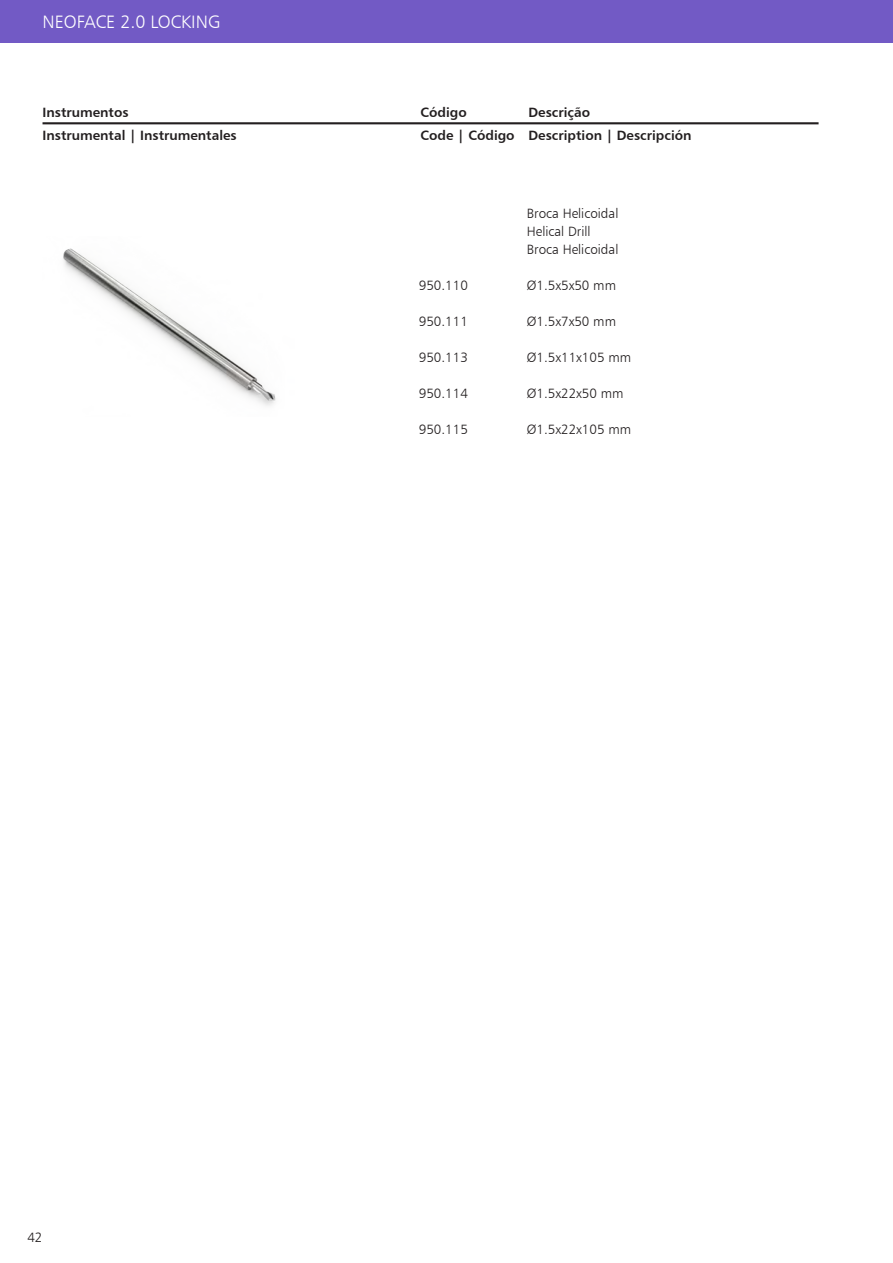
<style>
.page{position:relative;width:893px;height:1263px;background:#fff}
.page>*{position:absolute;margin:0;border:0;box-sizing:border-box;transform-origin:0 0}
.t1{font:18px "Humanist 777 BT Light B";color:#fff}
.Texto-Produto{font:13.5px "Humanist 777 BT Light B";color:#231f20}
.Cabecalho{font:13.5px "Humanist 777 BT Bold B";color:#231f20}
</style>
<div class="page">
<div style="left:0;top:0;width:893px;height:43px;background:#725ac5"></div>
<img style="left:63px;top:248px;width:213px;height:158px">
<hr style="left:43px;top:122px;width:776px;height:2px;background:#231f20">
<h1 class="t1" style="left:43px;top:11px;width:179px">NEOFACE 2.0 LOCKING</h1>
<p class="Cabecalho" style="left:43px;top:103px;width:88px">Instrumentos</p>
<p class="Cabecalho" style="left:421px;top:103px;width:48px">Código</p>
<p class="Cabecalho" style="left:529px;top:103px;width:63px">Descrição</p>
<p class="Cabecalho" style="left:43px;top:127px;width:196px">Instrumental | Instrumentales</p>
<p class="Cabecalho" style="left:421px;top:127px;width:273px">Code | Código Description | Descripción</p>
<p class="Texto-Produto" style="left:527px;top:205px;width:93px">Broca Helicoidal</p>
<p class="Texto-Produto" style="left:527px;top:223px;width:65px">Helical Drill</p>
<p class="Texto-Produto" style="left:527px;top:241px;width:93px">Broca Helicoidal</p>
<p class="Texto-Produto" style="left:27px;top:1228px;width:17px">42</p>
<p class="Texto-Produto" style="left:419px;top:277px;width:51px">950.110</p>
<p class="Texto-Produto" style="left:527px;top:277px;width:91px">Ø1.5x5x50 mm</p>
<p class="Texto-Produto" style="left:419px;top:313px;width:51px">950.111</p>
<p class="Texto-Produto" style="left:527px;top:313px;width:91px">Ø1.5x7x50 mm</p>
<p class="Texto-Produto" style="left:419px;top:349px;width:51px">950.113</p>
<p class="Texto-Produto" style="left:527px;top:349px;width:106px">Ø1.5x11x105 mm</p>
<p class="Texto-Produto" style="left:419px;top:385px;width:51px">950.114</p>
<p class="Texto-Produto" style="left:527px;top:385px;width:98px">Ø1.5x22x50 mm</p>
<p class="Texto-Produto" style="left:419px;top:421px;width:51px">950.115</p>
<p class="Texto-Produto" style="left:527px;top:421px;width:106px">Ø1.5x22x105 mm</p>
</div>
